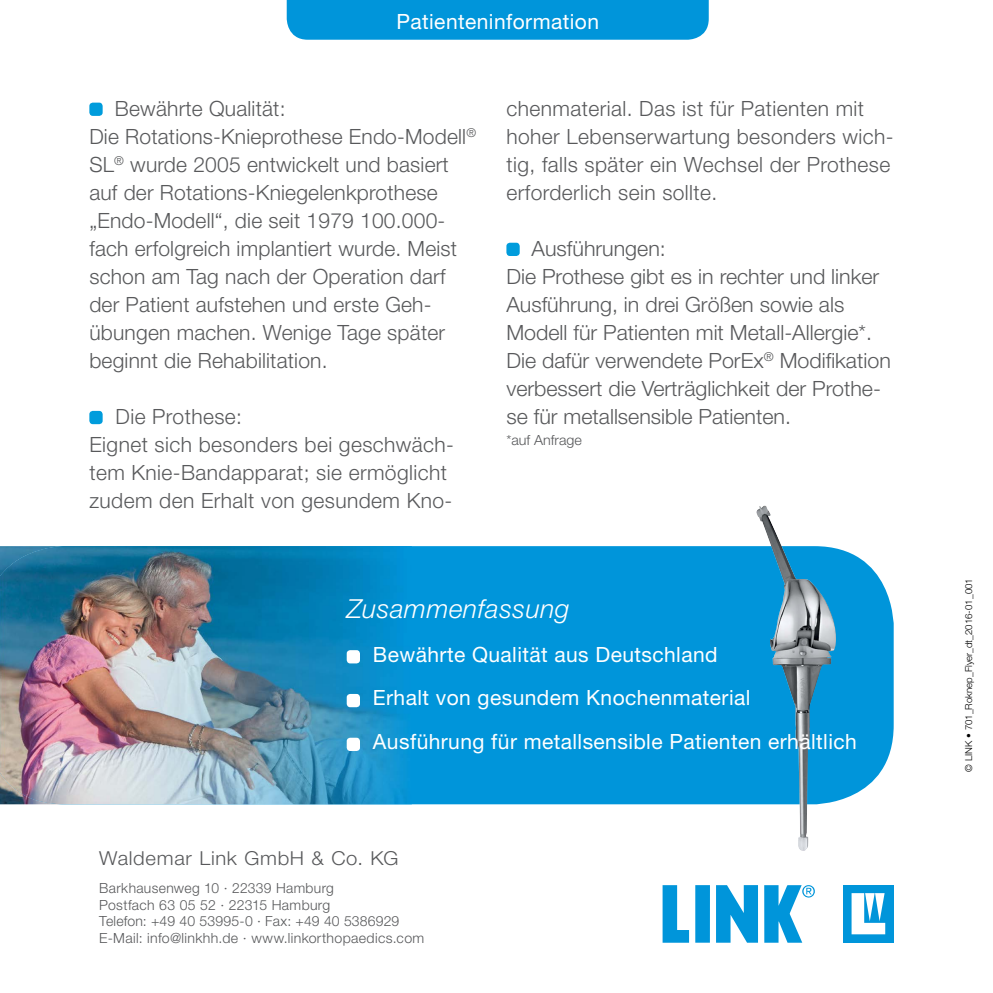
<style>
.page{position:relative;width:993px;height:993px;background:#fff}
.page>*{position:absolute;margin:0;border:0;box-sizing:border-box;transform-origin:0 0}
.t1{font:italic 300 26.25px "Helvetica Neue";letter-spacing:.02em;color:#fff}
.t2{font:300 21px/28px "Helvetica Neue";letter-spacing:.01em;color:#58595b}
.t3{font:21px/43.8px "Helvetica Neue";letter-spacing:.02em;color:#fff}
.t4{font:300 19.25px "Helvetica Neue";letter-spacing:.035em;color:#58595b;scale:1.05 1}
.t5{font:300 14px/16.8px "Helvetica Neue";letter-spacing:.02em;color:#58595b}
.t6{font:300 14px "Helvetica Neue";color:#58595b}
.t7{font:300 9.62px "Helvetica Neue";color:#000}
</style>
<div class="page">
<svg style="left:662px;top:885px;width:26px;height:57px"></svg>
<svg style="left:716px;top:885px;width:41px;height:57px"></svg>
<div style="left:843px;top:884px;width:50px;height:58px;background:#0095da"></div>
<svg style="left:851px;top:893px;width:33px;height:41px"></svg>
<div style="left:695px;top:884px;width:14px;height:58px;background:#0095da"></div>
<svg style="left:764px;top:885px;width:51px;height:57px"></svg>
<div style="left:411px;top:546px;width:482px;height:258px;background:#0095da"></div>
<img style="left:0;top:546px;width:411px;height:258px">
<img style="left:755px;top:505px;width:80px;height:345px">
<div style="left:286px;top:0;width:422px;height:40px;background:#0095da"></div>
<div style="left:89px;top:103px;width:14px;height:13px;background:#009cdc;border-radius:4px"></div>
<div style="left:89px;top:411px;width:14px;height:13px;background:#009cdc;border-radius:4px"></div>
<div style="left:506px;top:243px;width:13px;height:13px;background:#009cdc;border-radius:4px"></div>
<div style="left:346px;top:650px;width:14px;height:13px;background:#fff;border-radius:4px"></div>
<div style="left:346px;top:693px;width:14px;height:14px;background:#fff;border-radius:4px"></div>
<div style="left:346px;top:737px;width:14px;height:13px;background:#fff;border-radius:4px"></div>
<p class="t3" style="left:396px;top:-1px;width:204px">Patienteninformation</p>
<p class="t2" style="left:89px;top:94px;width:388px;text-indent:26px">Bewährte Qualität:<br>Die Rotations-Knieprothese Endo-Modell<sup>® </sup>SL<sup>®</sup> wurde 2005 entwickelt und basiert auf der Rotations-Kniegelenkprothese „Endo-Modell“, die seit 1979 100.000- fach erfolgreich implantiert wurde. Meist schon am Tag nach der Operation darf der Patient aufstehen und erste Geh&shy;übungen machen. Wenige Tage später beginnt die Rehabilitation.</p>
<p class="t2" style="left:89px;top:402px;width:366px;text-indent:26px">Die Prothese:<br>Eignet sich besonders bei geschwäch&shy;tem Knie-Bandapparat; sie ermöglicht zudem den Erhalt von gesundem Kno-</p>
<p class="t2" style="left:506px;top:94px;width:388px">chenmaterial. Das ist für Patienten mit hoher Lebenserwartung besonders wich&shy;tig, falls später ein Wechsel der Prothese erforderlich sein sollte.</p>
<p class="t2" style="left:506px;top:234px;width:386px;text-indent:25px">Ausführungen:<br>Die Prothese gibt es in rechter und linker Ausführung, in drei Größen sowie als Modell für Patienten mit Metall-Allergie*.<br>Die dafür verwendete PorEx<sup>®</sup> Modifikation verbessert die Verträglichkeit der Prothe&shy;se für metallsensible Patienten.</p>
<p class="t6" style="left:506px;top:431px;width:77px">*auf Anfrage</p>
<p class="t1" style="left:346px;top:592px;width:224px">Zusammenfassung</p>
<p class="t3" style="left:373px;top:631px;width:485px">Bewährte Qualität aus Deutschland<br>Erhalt von gesundem Knochenmaterial<br>Ausführung für metallsensible Patienten erhältlich</p>
<p class="t4" style="left:99px;top:846px;width:286px">Waldemar Link GmbH &amp; Co. KG</p>
<p class="t5" style="left:99px;top:878px;width:326px">Barkhausenweg 10 · 22339 Hamburg<br>Postfach 63 05 52 · 22315 Hamburg<br>Telefon: +49 40 53995-0 · Fax: +49 40 5386929<br>E-Mail: info@linkhh.de · www.linkorthopaedics.com</p>
<p class="t7" style="left:962px;top:771px;width:195px;rotate:-90deg">© LINK • 701_Roknep_Flyer_dt_2016-01_001</p>
</div>
